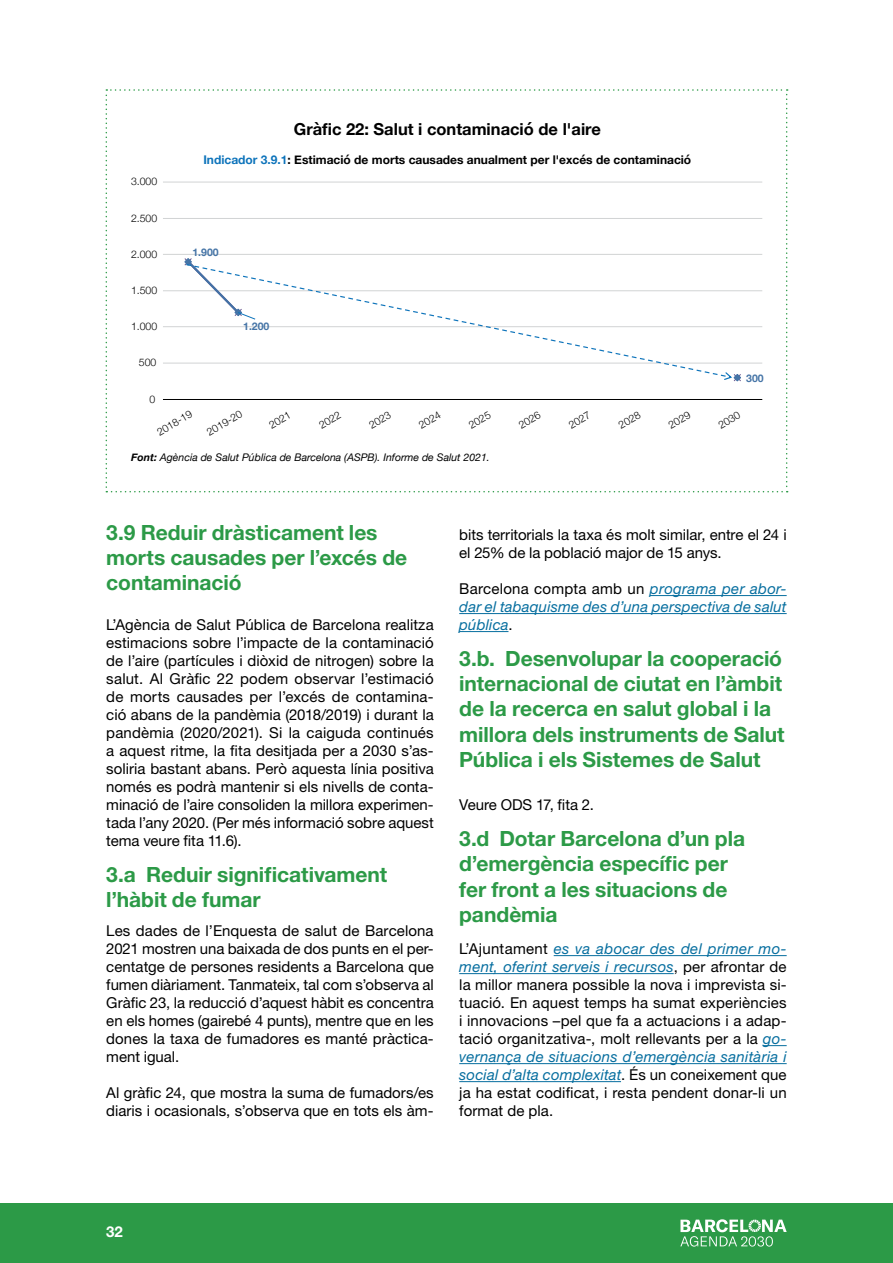
<style>
.page{position:relative;width:893px;height:1263px;background:#fff}
.page>*{position:absolute;margin:0;border:0;box-sizing:border-box;transform-origin:0 0}
.t1{font:700 21px/25.2px "Helvetica Neue LT Std";color:#2c9a47}
.t2{font:700 16.5px "Helvetica Neue";color:#000}
.t3{font:15px/18px "Helvetica Neue LT Std";color:#000;text-align:justify}
.t4{font:italic 15px/18px "Helvetica Neue LT Std";letter-spacing:.01em;color:#066e9f;text-align:justify}
.t5{font:700 15px "Helvetica Neue LT Std";color:#fff}
.t6{font:700 12px "Helvetica Neue";color:#000}
.t7{font:300 10.5px "Helvetica Neue";color:#000}
.t8{font:italic 10.5px "Helvetica Neue";color:#000}
.t9{font:700 10.5px "Helvetica Neue";color:#4675a7}
.s1{color:#0e74bb}
.s2{font-weight:700}
.s3{font-style:normal;color:#000}
.s4{font-style:italic;color:#066e9f}
</style>
<div class="page">
<div style="left:0;top:1203px;width:893px;height:60px;background:#2c9a47"></div>
<svg style="left:680px;top:1219px;width:107px;height:27px"></svg>
<hr style="left:650px;top:595px;width:137px;height:1px;background:#066e9f">
<hr style="left:459px;top:613px;width:328px;height:1px;background:#066e9f">
<hr style="left:459px;top:631px;width:49px;height:1px;background:#066e9f">
<hr style="left:554px;top:955px;width:233px;height:1px;background:#066e9f">
<hr style="left:459px;top:973px;width:215px;height:1px;background:#066e9f">
<svg style="left:763px;top:1045px;width:24px;height:1px"></svg>
<hr style="left:459px;top:1063px;width:328px;height:1px;background:#066e9f">
<hr style="left:459px;top:1081px;width:162px;height:1px;background:#066e9f">
<svg style="left:106px;top:89px;width:682px;height:403px"></svg>
<p class="t7" style="left:131px;top:173px;width:28px">3.000</p>
<p class="t7" style="left:131px;top:210px;width:28px">2.500</p>
<p class="t7" style="left:131px;top:245px;width:28px">2.000</p>
<p class="t7" style="left:131px;top:282px;width:28px">1.500</p>
<p class="t7" style="left:131px;top:318px;width:28px">1.000</p>
<p class="t7" style="left:139px;top:354px;width:19px">500</p>
<p class="t7" style="left:149px;top:391px;width:7px">0</p>
<p class="t2" style="left:294px;top:116px;width:308px">Gràfic 22: Salut i contaminació de l'aire</p>
<p class="t6" style="left:203px;top:150px;width:489px"><span class="s1">Indicador 3.9.1</span>: Estimació de morts causades anualment per l'excés de contaminació</p>
<p class="t9" style="left:192px;top:244px;width:28px">1.900</p>
<p class="t9" style="left:243px;top:318px;width:28px">1.200</p>
<p class="t9" style="left:746px;top:370px;width:19px">300</p>
<p class="t7" style="left:154px;top:425px;width:40px;rotate:-30deg">2018-19</p>
<p class="t7" style="left:203px;top:425px;width:40px;rotate:-30deg">2019-20</p>
<p class="t7" style="left:266px;top:418px;width:25px;rotate:-30deg">2021</p>
<p class="t7" style="left:316px;top:418px;width:25px;rotate:-30deg">2022</p>
<p class="t7" style="left:366px;top:418px;width:25px;rotate:-30deg">2023</p>
<p class="t7" style="left:415px;top:418px;width:25px;rotate:-30deg">2024</p>
<p class="t7" style="left:465px;top:418px;width:25px;rotate:-30deg">2025</p>
<p class="t7" style="left:515px;top:418px;width:25px;rotate:-30deg">2026</p>
<p class="t7" style="left:565px;top:418px;width:25px;rotate:-30deg">2027</p>
<p class="t7" style="left:615px;top:418px;width:25px;rotate:-30deg">2028</p>
<p class="t7" style="left:665px;top:418px;width:25px;rotate:-30deg">2029</p>
<p class="t7" style="left:715px;top:418px;width:25px;rotate:-30deg">2030</p>
<p class="t8" style="left:131px;top:450px;width:360px"><span class="s2">Font:</span> Agència de Salut Pública de Barcelona (ASPB). Informe de Salut 2021.</p>
<h1 class="t1" style="left:106px;top:519px;width:302px">3.9 Reduir dràsticament les morts causades per l’excés de contaminació</h1>
<p class="t3" style="left:106px;top:615px;width:329px">L’Agència de Salut Pública de Barcelona realitza estimacions sobre l’impacte de la contaminació de l’aire (partícules i diòxid de nitrogen) sobre la salut. Al Gràfic 22 podem observar l’estimació de morts causades per l’excés de contamina&shy;ció abans de la pandèmia (2018/2019) i durant la pandèmia (2020/2021). Si la caiguda continués a aquest ritme, la fita desitjada per a 2030 s’as&shy;soliria bastant abans. Però aquesta línia positiva només es podrà mantenir si els nivells de conta&shy;minació de l’aire consoliden la millora experimen&shy;tada l’any 2020. (Per més informació sobre aquest tema veure fita 11.6).</p>
<h1 class="t1" style="left:106px;top:861px;width:282px">3.a Reduir significativament l’hàbit de fumar</h1>
<p class="t3" style="left:106px;top:921px;width:329px">Les dades de l’Enquesta de salut de Barcelona 2021 mostren una baixada de dos punts en el per&shy;centatge de persones residents a Barcelona que fumen diàriament. Tanmateix, tal com s’observa al Gràfic 23, la reducció d’aquest hàbit es concentra en els homes (gairebé 4 punts), mentre que en les dones la taxa de fumadores es manté pràctica&shy;ment igual.</p>
<p class="t3" style="left:106px;top:1083px;width:329px">Al gràfic 24, que mostra la suma de fumadors/es diaris i ocasionals, s’observa que en tots els àm-</p>
<p class="t3" style="left:459px;top:525px;width:329px">bits territorials la taxa és molt similar, entre el 24 i el 25% de la població major de 15 anys.</p>
<p class="t4" style="left:459px;top:579px;width:329px"><span class="s3">Barcelona compta amb un</span> programa per abor&shy;dar el tabaquisme des d’una perspectiva de salut pública<span class="s3">.</span></p>
<h1 class="t1" style="left:459px;top:645px;width:327px">3.b. Desenvolupar la cooperació internacional de ciutat en l’àmbit de la recerca en salut global i la millora dels instruments de Salut Pública i els Sistemes de Salut</h1>
<p class="t3" style="left:459px;top:795px;width:136px">Veure ODS 17, fita 2.</p>
<h1 class="t1" style="left:459px;top:825px;width:287px">3.d Dotar Barcelona d’un pla d’emergència específic per fer front a les situacions de pandèmia</h1>
<p class="t3" style="left:459px;top:939px;width:329px">L’Ajuntament <span class="s4">es va abocar des del primer mo&shy;ment, oferint serveis i recursos</span>, per afrontar de la millor manera possible la nova i imprevista si&shy;tuació. En aquest temps ha sumat experiències i innovacions –pel que fa a actuacions i a adap&shy;tació organitzativa-, molt rellevants per a la <span class="s4">go&shy;vernança de situacions d’emergència sanitària i social d’alta complexitat</span>. És un coneixement que ja ha estat codificat, i resta pendent donar-li un format de pla.</p>
<p class="t5" style="left:106px;top:1222px;width:18px">32</p>
</div>
